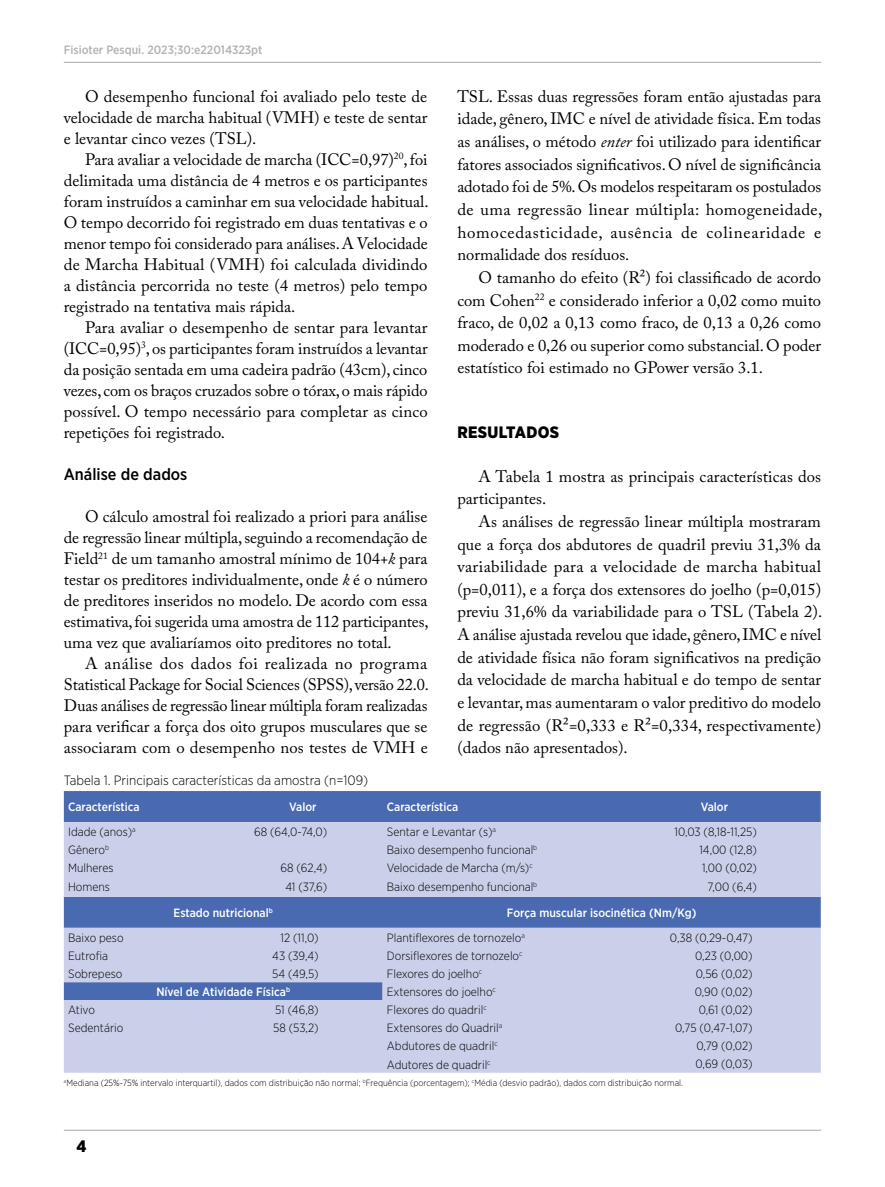
<style>
.page{position:relative;width:885px;height:1187px;background:#fff}
.page>*{position:absolute;margin:0;border:0;box-sizing:border-box;transform-origin:0 0}
.t1{font:16.5px/21px "Adobe Caslon Pro";color:#000;text-align:justify}
.t2{font:500 16.5px "Gotham Narrow";color:#000}
.t3{font:900 16.5px "Gotham Narrow";letter-spacing:.02em;color:#000}
.t4{font:300 13.5px "Gotham Narrow";color:#000}
.t5{font:300 12px "Gotham Narrow";color:#000}
.t6{font:500 12px "Gotham Narrow";color:#fff}
.t7{font:500 12px "Gotham Narrow";color:#b3b2b2}
.t8{font:300 9px "Gotham Narrow";color:#000}
.s1{color:#b2b1b1}
.s2{font-style:italic}
</style>
<div class="page">
<hr style="left:64px;top:62px;width:757px;height:1px;background:#b3b2b2">
<hr style="left:64px;top:1129px;width:757px;height:1px;background:#b3b2b2">
<div style="left:64px;top:791px;width:756px;height:31px;background:#496ab1"></div>
<svg style="left:64px;top:822px;width:756px;height:250px;background:#b7c0e1"></svg>
<p class="t7" style="left:64px;top:42px;width:200px">Fisioter Pesqui. 2023;30:e<span class="s1">22014323</span>pt</p>
<p class="t1" style="left:64px;top:86px;width:365px;text-indent:21px">O desempenho funcional foi avaliado pelo teste de velocidade de marcha habitual (VMH) e teste de sentar e levantar cinco vezes (TSL).</p>
<p class="t1" style="left:64px;top:149px;width:366px;text-indent:21px">Para avaliar a velocidade de marcha (ICC=0,97)<sup>20</sup>, foi delimitada uma distância de 4 metros e os participantes foram instruídos a caminhar em sua velocidade habitual.<br>O tempo decorrido foi registrado em duas tentativas e o menor tempo foi considerado para análises. A Velocidade de Marcha Habitual (VMH) foi calculada dividindo a distância percorrida no teste (4 metros) pelo tempo registrado na tentativa mais rápida.</p>
<p class="t1" style="left:64px;top:317px;width:365px;text-indent:21px">Para avaliar o desempenho de sentar para levantar (ICC=0,95)<sup>3</sup>, os participantes foram instruídos a levantar da posição sentada em uma cadeira padrão (43cm), cinco vezes, com os braços cruzados sobre o tórax, o mais rápido possível. O tempo necessário para completar as cinco repetições foi registrado.</p>
<p class="t2" style="left:64px;top:464px;width:125px">Análise de dados</p>
<p class="t1" style="left:64px;top:506px;width:366px;text-indent:21px">O cálculo amostral foi realizado a priori para análise de regressão linear múltipla, seguindo a recomendação de Field<sup>21</sup> de um tamanho amostral mínimo de 104+<span class="s2">k</span> para testar os preditores individualmente, onde <span class="s2">k</span> é o número de preditores inseridos no modelo. De acordo com essa estimativa, foi sugerida uma amostra de 112 participantes, uma vez que avaliaríamos oito preditores no total.</p>
<p class="t1" style="left:64px;top:653px;width:366px;text-indent:21px">A análise dos dados foi realizada no programa Statistical Package for Social Sciences (SPSS), versão 22.0.<br>Duas análises de regressão linear múltipla foram realizadas para verificar a força dos oito grupos musculares que se associaram com o desempenho nos testes de VMH e</p>
<p class="t1" style="left:457px;top:85px;width:366px;line-height:22.6px">TSL. Essas duas regressões foram então ajustadas para idade, gênero, IMC e nível de atividade física. Em todas as análises, o método <span class="s2">enter</span> foi utilizado para identificar fatores associados significativos. O nível de significância adotado foi de 5%. Os modelos respeitaram os postulados de uma regressão linear múltipla: homogeneidade, homocedasticidade, ausência de colinearidade e normalidade dos resíduos.</p>
<p class="t1" style="left:457px;top:266px;width:365px;line-height:22.6px;text-indent:21px">O tamanho do efeito (R²) foi classificado de acordo com Cohen<sup>22</sup> e considerado inferior a 0,02 como muito fraco, de 0,02 a 0,13 como fraco, de 0,13 a 0,26 como moderado e 0,26 ou superior como substancial. O poder estatístico foi estimado no GPower versão 3.1.</p>
<p class="t3" style="left:457px;top:421px;width:103px">RESULTADOS</p>
<p class="t1" style="left:457px;top:464px;width:365px;line-height:22.6px;text-indent:21px">A Tabela 1 mostra as principais características dos participantes.</p>
<p class="t1" style="left:457px;top:510px;width:366px;line-height:22.6px;text-indent:21px">As análises de regressão linear múltipla mostraram que a força dos abdutores de quadril previu 31,3% da variabilidade para a velocidade de marcha habitual (p=0,011), e a força dos extensores do joelho (p=0,015) previu 31,6% da variabilidade para o TSL (Tabela 2).<br>A análise ajustada revelou que idade, gênero, IMC e nível de atividade física não foram significativos na predição da velocidade de marcha habitual e do tempo de sentar e levantar, mas aumentaram o valor preditivo do modelo de regressão (R²=0,333 e R²=0,334, respectivamente) (dados não apresentados).</p>
<p class="t4" style="left:64px;top:772px;width:306px">Tabela 1. Principais características da amostra (n=109)</p>
<p class="t6" style="left:68px;top:799px;width:73px">Característica</p>
<p class="t6" style="left:289px;top:799px;width:29px">Valor</p>
<p class="t6" style="left:387px;top:799px;width:73px">Característica</p>
<p class="t6" style="left:700px;top:799px;width:29px">Valor</p>
<p class="t5" style="left:68px;top:824px;width:69px">Idade (anos)<sup>a</sup></p>
<p class="t5" style="left:254px;top:824px;width:75px">68 (64,0-74,0)</p>
<p class="t5" style="left:387px;top:824px;width:111px">Sentar e Levantar (s)<sup>a</sup></p>
<p class="t5" style="left:674px;top:824px;width:84px">10,03 (8,18-11,25)</p>
<p class="t5" style="left:68px;top:842px;width:42px">Gênero<sup>b</sup></p>
<p class="t5" style="left:387px;top:842px;width:152px">Baixo desempenho funcional<sup>b</sup></p>
<p class="t5" style="left:699px;top:842px;width:59px">14,00 (12,8)</p>
<p class="t5" style="left:68px;top:860px;width:47px">Mulheres</p>
<p class="t5" style="left:280px;top:860px;width:48px">68 (62,4)</p>
<p class="t5" style="left:387px;top:860px;width:147px">Velocidade de Marcha (m/s)<sup>c</sup></p>
<p class="t5" style="left:702px;top:860px;width:56px">1,00 (0,02)</p>
<p class="t5" style="left:68px;top:879px;width:43px">Homens</p>
<p class="t5" style="left:285px;top:879px;width:43px">41 (37,6)</p>
<p class="t5" style="left:387px;top:879px;width:152px">Baixo desempenho funcional<sup>b</sup></p>
<p class="t5" style="left:707px;top:879px;width:51px">7,00 (6,4)</p>
<p class="t6" style="left:173px;top:905px;width:101px">Estado nutricional<sup>b</sup></p>
<p class="t6" style="left:507px;top:905px;width:191px">Força muscular isocinética (Nm/Kg)</p>
<p class="t5" style="left:68px;top:930px;width:57px">Baixo peso</p>
<p class="t5" style="left:280px;top:930px;width:40px">12 (11,0)</p>
<p class="t5" style="left:387px;top:930px;width:139px">Plantiflexores de tornozelo<sup>a</sup></p>
<p class="t5" style="left:669px;top:930px;width:84px">0,38 (0,29-0,47)</p>
<p class="t5" style="left:68px;top:948px;width:42px">Eutrofia</p>
<p class="t5" style="left:272px;top:948px;width:48px">43 (39,4)</p>
<p class="t5" style="left:387px;top:948px;width:137px">Dorsiflexores de tornozelo<sup>c</sup></p>
<p class="t5" style="left:695px;top:948px;width:59px">0,23 (0,00)</p>
<p class="t5" style="left:68px;top:966px;width:56px">Sobrepeso</p>
<p class="t5" style="left:272px;top:966px;width:48px">54 (49,5)</p>
<p class="t5" style="left:387px;top:966px;width:97px">Flexores do joelho<sup>c</sup></p>
<p class="t5" style="left:695px;top:966px;width:58px">0,56 (0,02)</p>
<p class="t6" style="left:156px;top:984px;width:135px">Nível de Atividade Física<sup>b</sup></p>
<p class="t5" style="left:387px;top:984px;width:110px">Extensores do joelho<sup>c</sup></p>
<p class="t5" style="left:694px;top:984px;width:59px">0,90 (0,02)</p>
<p class="t5" style="left:68px;top:1002px;width:28px">Ativo</p>
<p class="t5" style="left:275px;top:1002px;width:45px">51 (46,8)</p>
<p class="t5" style="left:387px;top:1002px;width:101px">Flexores do quadril<sup>c</sup></p>
<p class="t5" style="left:698px;top:1002px;width:55px">0,61 (0,02)</p>
<p class="t5" style="left:68px;top:1020px;width:57px">Sedentário</p>
<p class="t5" style="left:273px;top:1020px;width:47px">58 (53,2)</p>
<p class="t5" style="left:387px;top:1020px;width:117px">Extensores do Quadril<sup>a</sup></p>
<p class="t5" style="left:675px;top:1020px;width:79px">0,75 (0,47-1,07)</p>
<p class="t5" style="left:387px;top:1038px;width:112px">Abdutores de quadril<sup>c</sup></p>
<p class="t5" style="left:696px;top:1038px;width:58px">0,79 (0,02)</p>
<p class="t5" style="left:387px;top:1056px;width:105px">Adutores de quadril<sup>c</sup></p>
<p class="t5" style="left:695px;top:1056px;width:59px">0,69 (0,03)</p>
<p class="t8" style="left:64px;top:1077px;width:620px"><sup>a</sup>Mediana (25%-75% intervalo interquartil), dados com distribuição não normal; <sup>b</sup>Frequência (porcentagem); <sup>c</sup>Média (desvio padrão), dados com distribuição normal.</p>
<p class="t3" style="left:77px;top:1135px;width:12px">4</p>
</div>
